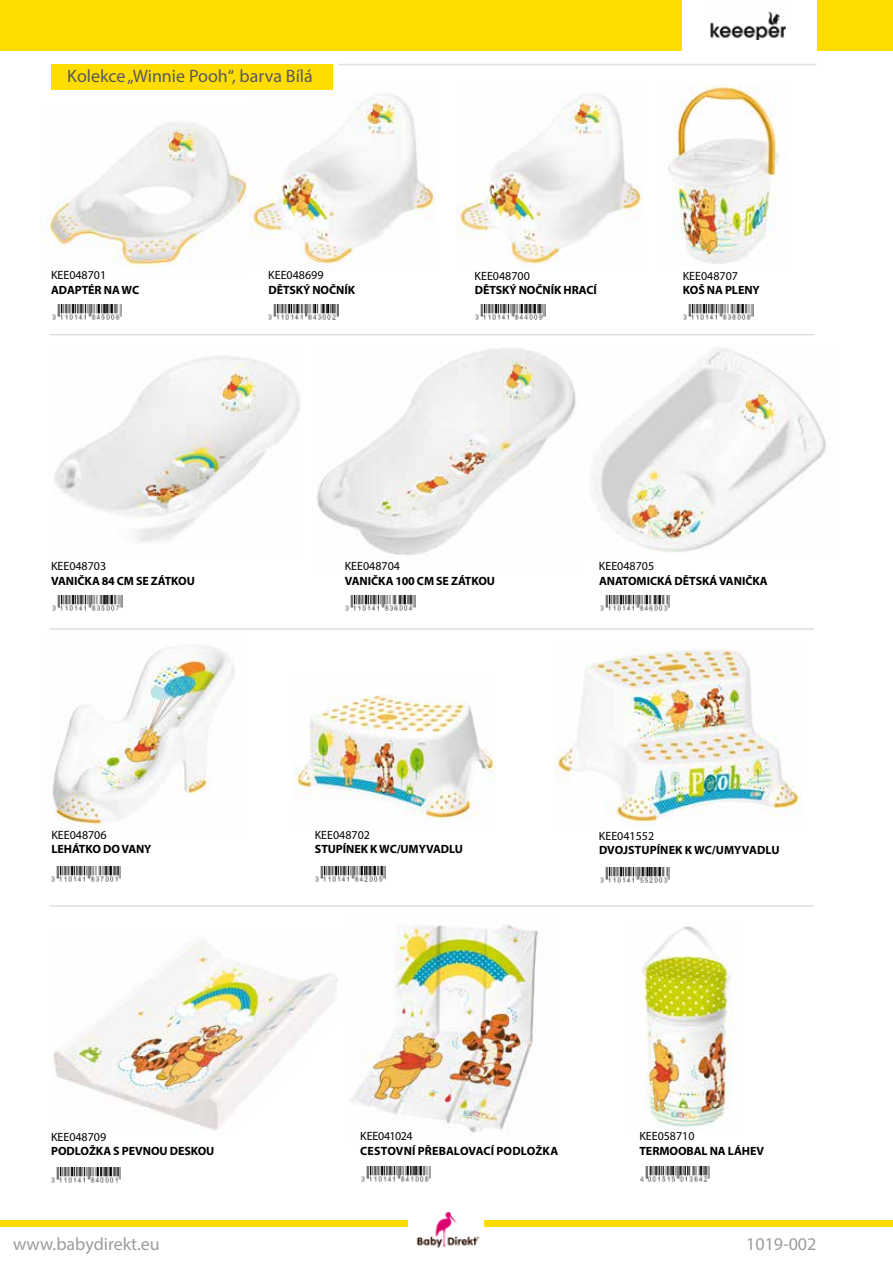
<style>
.page{position:relative;width:893px;height:1263px;background:#fff}
.page>*{position:absolute;margin:0;border:0;box-sizing:border-box;transform-origin:0 0}
.t1{font:18px "Myriad Pro";color:#58595b}
.t2{font:18px "Myriad Pro";color:#9b9da0}
.t3{font:700 12px "Myriad Pro";letter-spacing:-.005em;color:#000}
.t4{font:12px "Myriad Pro";color:#000}
.t5{font:12px "Myriad Pro";letter-spacing:-.03em;color:#000}
</style>
<div class="page">
<div style="left:0;top:0;width:893px;height:51px;background:#fd0"></div>
<div style="left:0;top:1220px;width:893px;height:7px;background:#fd0"></div>
<div style="left:682px;top:0;width:134px;height:64px;background:#fff"></div>
<div style="left:409px;top:1212px;width:75px;height:51px;background:#fff"></div>
<img style="left:416px;top:1212px;width:64px;height:36px">
<img style="left:710px;top:11px;width:76px;height:29px">
<img style="left:350px;top:924px;width:188px;height:209px">
<img style="left:250px;top:89px;width:185px;height:181px">
<img style="left:457px;top:94px;width:185px;height:176px">
<img style="left:40px;top:123px;width:207px;height:144px">
<img style="left:293px;top:695px;width:203px;height:124px">
<img style="left:54px;top:356px;width:246px;height:186px">
<img style="left:317px;top:348px;width:259px;height:207px">
<img style="left:593px;top:348px;width:233px;height:204px">
<img style="left:52px;top:646px;width:183px;height:181px">
<img style="left:668px;top:84px;width:111px;height:180px">
<img style="left:53px;top:943px;width:285px;height:188px">
<img style="left:642px;top:926px;width:91px;height:203px">
<img style="left:268px;top:305px;width:71px;height:15px">
<img style="left:315px;top:867px;width:70px;height:15px">
<img style="left:52px;top:595px;width:70px;height:15px">
<img style="left:345px;top:595px;width:70px;height:15px">
<img style="left:51px;top:867px;width:70px;height:15px">
<img style="left:640px;top:1167px;width:70px;height:15px">
<img style="left:51px;top:1167px;width:70px;height:15px">
<img style="left:683px;top:305px;width:70px;height:15px">
<img style="left:600px;top:595px;width:69px;height:15px">
<img style="left:475px;top:305px;width:70px;height:15px">
<img style="left:52px;top:305px;width:70px;height:15px">
<div style="left:51px;top:64px;width:282px;height:25px;background:#fd0"></div>
<hr style="left:339px;top:64px;width:477px;height:1px;background:#dedfe0">
<img style="left:600px;top:868px;width:69px;height:15px">
<img style="left:555px;top:647px;width:246px;height:177px">
<img style="left:361px;top:1167px;width:70px;height:15px">
<hr style="left:49px;top:334px;width:765px;height:1px;background:#dedfe0">
<hr style="left:49px;top:628px;width:765px;height:2px;background:#dedfe0">
<hr style="left:49px;top:905px;width:765px;height:2px;background:#dedfe0">
<h1 class="t1" style="left:67px;top:65px;width:247px">Kolekce „Winnie Pooh“, barva Bílá</h1>
<p class="t4" style="left:51px;top:268px;width:57px">KEE048701</p>
<p class="t3" style="left:51px;top:282px;width:9px">ADAPT</p>
<p class="t3" style="left:88px;top:282px;width:52px">ÉR NA WC</p>
<p class="t4" style="left:268px;top:268px;width:57px">KEE048699</p>
<p class="t3" style="left:268px;top:282px;width:88px">DĚTSKÝ NOČNÍK</p>
<p class="t4" style="left:475px;top:268px;width:57px">KEE048700</p>
<p class="t3" style="left:475px;top:282px;width:118px">DĚTSKÝ NOČNÍK HRACÍ</p>
<p class="t4" style="left:683px;top:268px;width:57px">KEE048707</p>
<p class="t3" style="left:683px;top:282px;width:78px">KOŠ NA PLENY</p>
<p class="t4" style="left:51px;top:559px;width:57px">KEE048703</p>
<p class="t3" style="left:51px;top:573px;width:8px">VANI</p>
<p class="t3" style="left:77px;top:573px;width:103px">ČKA 84 CM SE ZÁTKOU</p>
<p class="t4" style="left:51px;top:827px;width:57px">KEE048706</p>
<p class="t3" style="left:51px;top:841px;width:8px">LEHÁT</p>
<p class="t3" style="left:85px;top:841px;width:45px">KO DO VAN</p>
<p class="t3" style="left:144px;top:841px;width:9px">Y</p>
<p class="t4" style="left:345px;top:559px;width:57px">KEE048704</p>
<p class="t3" style="left:345px;top:573px;width:8px">VANI</p>
<p class="t3" style="left:371px;top:573px;width:109px">ČKA 100 CM SE ZÁTKOU</p>
<p class="t4" style="left:315px;top:827px;width:57px">KEE048702</p>
<p class="t3" style="left:315px;top:841px;width:148px">STUPÍNE K K WC/UMYVADLU</p>
<p class="t4" style="left:599px;top:559px;width:57px">KEE048705</p>
<p class="t3" style="left:599px;top:573px;width:9px">ANATOM</p>
<p class="t3" style="left:647px;top:573px;width:80px">ICKÁ DĚTSKÁ VANI</p>
<p class="t3" style="left:745px;top:573px;width:23px">ČKA</p>
<p class="t4" style="left:599px;top:828px;width:57px">KEE041552</p>
<p class="t3" style="left:599px;top:842px;width:181px">DVOJSTUPÍNEK K WC/UMYVADLU</p>
<p class="t4" style="left:51px;top:1129px;width:57px">KEE048709</p>
<p class="t3" style="left:51px;top:1143px;width:149px">PODLOŽKA S PEVNOU DESKOU</p>
<p class="t5" style="left:360px;top:1129px;width:54px">KEE041024</p>
<p class="t3" style="left:360px;top:1143px;width:200px">CESTOVNÍ PŘEBALOVACÍ PODLOŽKA</p>
<p class="t4" style="left:639px;top:1129px;width:57px">KEE058710</p>
<p class="t3" style="left:639px;top:1143px;width:30px">TERMOO</p>
<p class="t3" style="left:687px;top:1143px;width:79px">BAL NA LÁHEV</p>
<h1 class="t2" style="left:13px;top:1233px;width:148px">www.babydirekt.eu</h1>
<h1 class="t2" style="left:746px;top:1233px;width:72px">1019-002</h1>
</div>
